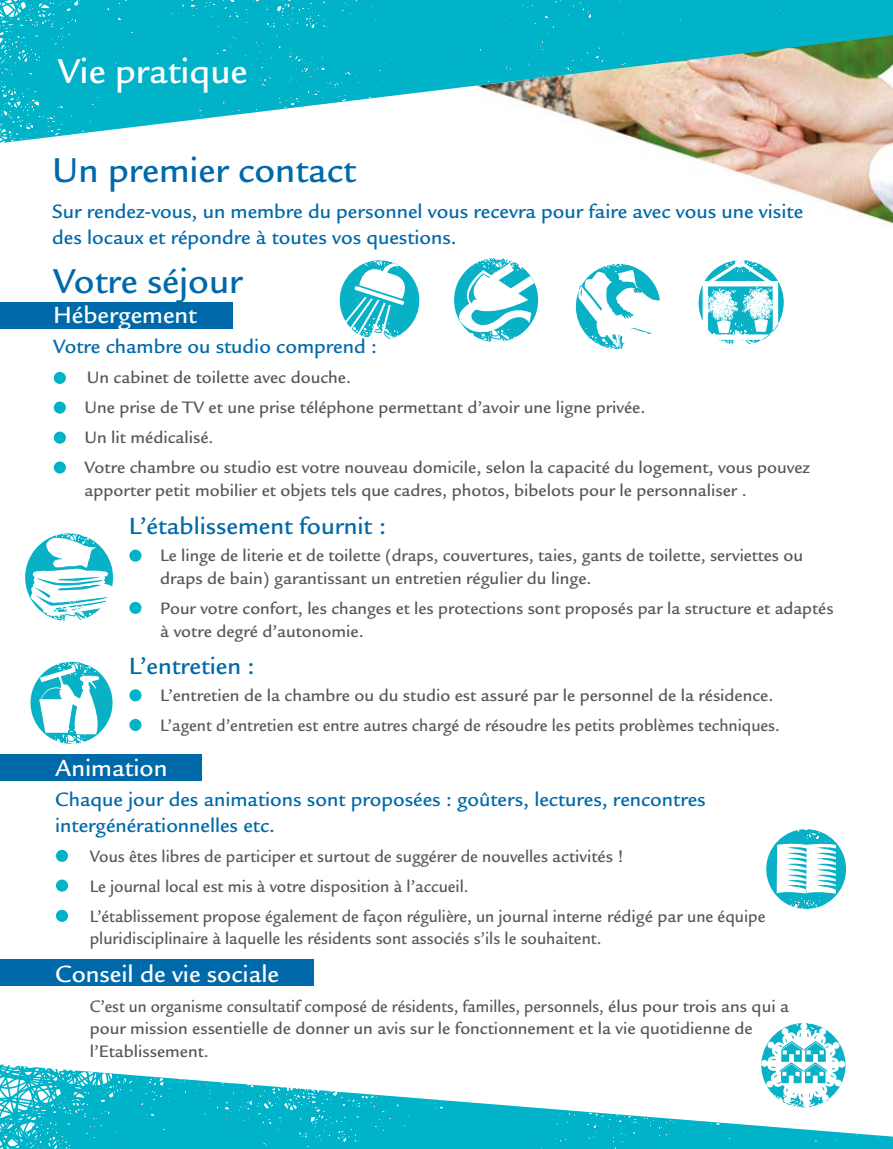
<style>
.page{position:relative;width:893px;height:1149px;background:#fff}
.page>*{position:absolute;margin:0;border:0;box-sizing:border-box;transform-origin:0 0}
.t1{font:500 37.5px "Legacy Sans";color:#0069a9}
.t2{font:500 37.5px "Legacy Sans";color:#fff}
.t3{font:500 25.5px "Legacy Sans";color:#fff}
.t4{font:500 25.5px "Legacy Sans";color:#0069a9}
.t5{font:500 21px/25.5px "Legacy Sans";color:#0069a9}
.t6{font:500 18px/30px "Legacy Sans";color:#58585a}
.t7{font:500 18px/30px "Legacy Sans";color:#58585a;scale:.95 1}
.t8{font:500 18px/22.5px "Legacy Sans";color:#58585a;scale:.92 1}
.s1{color:#fff}
</style>
<div class="page">
<img style="left:646px;top:143px;width:247px;height:84px">
<svg style="left:0;top:0;width:893px;height:143px;background:#55bec4"></svg>
<svg style="left:0;top:1064px;width:893px;height:84px"></svg>
<div style="left:0;top:302px;width:232px;height:27px;background:#0069a9"></div>
<div style="left:0;top:754px;width:201px;height:26px;background:#0069a9"></div>
<div style="left:0;top:959px;width:313px;height:26px;background:#0069a9"></div>
<div style="left:54px;top:372px;width:12px;height:12px;background:#00b3c8;border-radius:50%"></div>
<div style="left:54px;top:401px;width:12px;height:12px;background:#00b3c8;border-radius:50%"></div>
<div style="left:54px;top:431px;width:12px;height:12px;background:#00b3c8;border-radius:50%"></div>
<div style="left:54px;top:461px;width:12px;height:12px;background:#00b3c8;border-radius:50%"></div>
<div style="left:129px;top:549px;width:12px;height:12px;background:#00b3c8;border-radius:50%"></div>
<div style="left:129px;top:601px;width:12px;height:12px;background:#00b3c8;border-radius:50%"></div>
<div style="left:129px;top:689px;width:12px;height:12px;background:#00b3c8;border-radius:50%"></div>
<div style="left:129px;top:718px;width:12px;height:12px;background:#00b3c8;border-radius:50%"></div>
<div style="left:245px;top:1121px;width:12px;height:12px;background:#00b3c8;border-radius:50%"></div>
<svg style="left:581px;top:269px;width:79px;height:80px"></svg>
<svg style="left:699px;top:260px;width:85px;height:72px"></svg>
<svg style="left:340px;top:260px;width:79px;height:79px"></svg>
<svg style="left:454px;top:258px;width:84px;height:84px"></svg>
<svg style="left:25px;top:533px;width:88px;height:88px"></svg>
<svg style="left:31px;top:661px;width:82px;height:82px"></svg>
<div style="left:56px;top:849px;width:12px;height:12px;background:#00b3c8;border-radius:50%"></div>
<div style="left:56px;top:879px;width:12px;height:12px;background:#00b3c8;border-radius:50%"></div>
<div style="left:56px;top:909px;width:12px;height:12px;background:#00b3c8;border-radius:50%"></div>
<svg style="left:766px;top:829px;width:80px;height:79px"></svg>
<svg style="left:761px;top:1023px;width:84px;height:59px"></svg>
<h1 class="t2" style="left:58px;top:50px;width:191px">Vie pratique</h1>
<h1 class="t1" style="left:52px;top:149px;width:305px">Un premier contact</h1>
<p class="t5" style="left:52px;top:199px;width:752px">Sur rendez-vous, un membre du personnel vous recevra pour faire avec vous une visite des locaux et répondre à toutes vos questions.</p>
<h1 class="t1" style="left:53px;top:260px;width:191px">Votre séjour</h1>
<h2 class="t3" style="left:53px;top:301px;width:145px">Hébergement</h2>
<p class="t5" style="left:53px;top:334px;width:326px">Votre chambre ou studio comprend :</p>
<p class="t6" style="left:85px;top:363px;width:727px">Un cabinet de toilette avec douche.<br>Une prise de TV et une prise téléphone permettant d’avoir une ligne privée.<br>Un lit médicalisé.<br>Votre chambre ou studio est votre nouveau domicile, selon la capacité du logement, vous pouvez</p>
<p class="t6" style="left:85px;top:475px;width:664px">apporter petit<span class="s1">.</span>mobilier et objets tels que cadres, photos, bibelots pour le personnaliser .</p>
<h2 class="t4" style="left:129px;top:511px;width:259px">L’établissement fournit :</h2>
<p class="t6" style="left:160px;top:544px;width:645px;line-height:22.5px">Le linge de literie et de toilette (draps, couvertures, taies, gants de toilette, serviettes ou draps de bain) garantissant un entretien régulier du linge.</p>
<p class="t6" style="left:160px;top:597px;width:675px;line-height:22.5px">Pour votre confort, les changes et les protections sont proposés par la structure et adaptés à votre degré d’autonomie.</p>
<h2 class="t4" style="left:129px;top:651px;width:127px">L’entretien :</h2>
<p class="t6" style="left:160px;top:680px;width:621px">L’entretien de la chambre ou du studio est assuré par le personnel de la résidence.<br>L’agent d’entretien est entre autres chargé de résoudre les petits problèmes techniques.</p>
<h2 class="t3" style="left:55px;top:753px;width:114px">Animation</h2>
<p class="t5" style="left:55px;top:786px;width:652px">Chaque jour des animations sont proposées : goûters, lectures, rencontres intergénérationnelles etc.</p>
<p class="t7" style="left:90px;top:840px;width:713px">Vous êtes libres de participer et surtout de suggérer de nouvelles activités !<br>Le journal local est mis à votre disposition à l’accueil.<br>L’établissement propose également de façon régulière, un journal interne rédigé par une équipe</p>
<p class="t7" style="left:90px;top:923px;width:540px">pluridisciplinaire à laquelle les résidents sont associés s’ils le souhaitent.</p>
<h2 class="t3" style="left:55px;top:958px;width:225px">Conseil de vie sociale</h2>
<p class="t8" style="left:90px;top:994px;width:762px">C’est un organisme consultatif composé de résidents, familles, personnels, élus pour trois ans qui a pour mission essentielle de donner un avis sur le fonctionnement et la vie quotidienne de l’Etablissement.</p>
</div>
